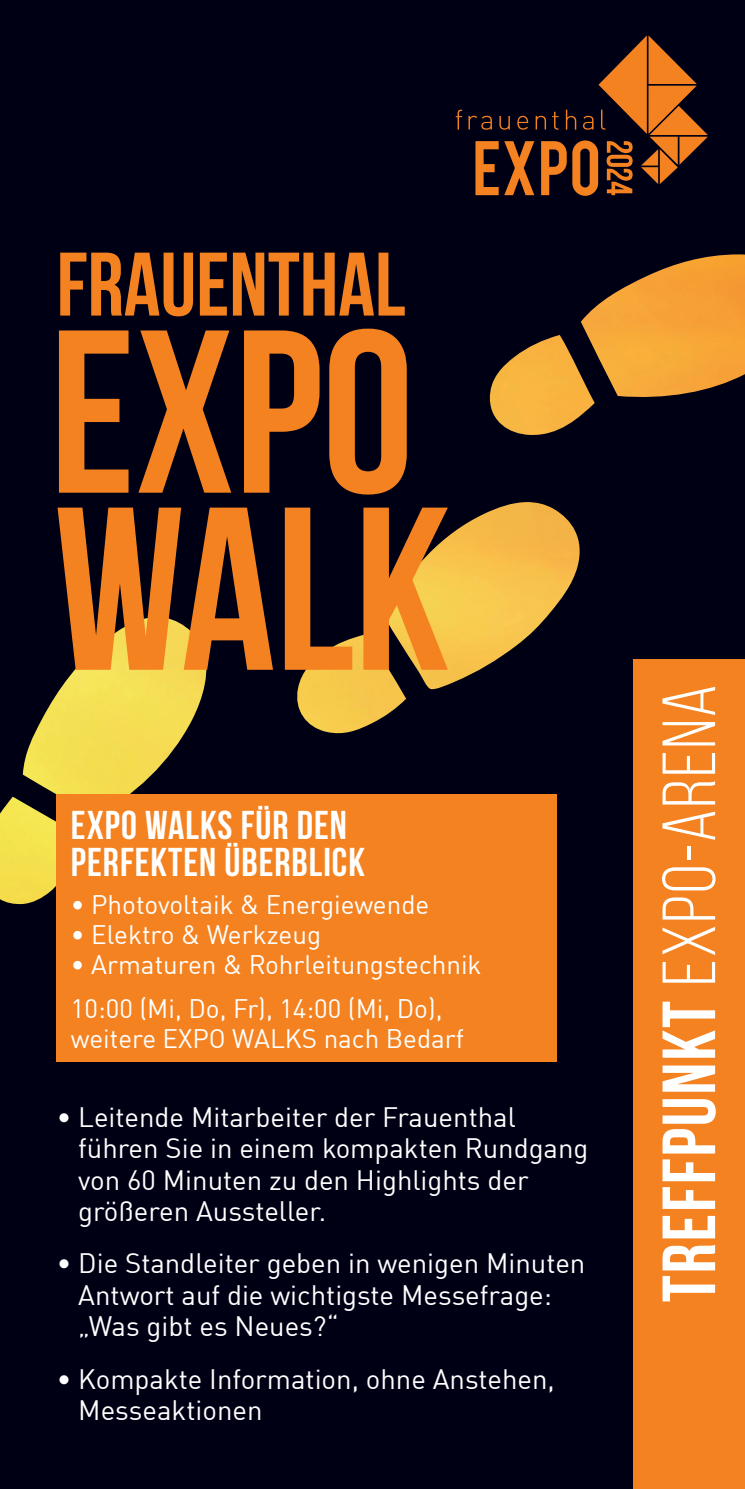
<style>
.page{position:relative;width:745px;height:1489px;background:#fff}
.page>*{position:absolute;margin:0;border:0;box-sizing:border-box;transform-origin:0 0}
.t1{font:700 231.5px/177px "Bebas Neue";color:#f58220}
.t2{font:700 90px "Bebas Neue";color:#f58220}
.t3{font:700 75px "Bebas Neue";letter-spacing:.025em;color:#fff}
.t4{font:700 40px/37.5px "Bebas Neue";letter-spacing:.025em;color:#fff}
.t5{font:27.5px/31.2px "DIN Offc Pro";color:#fff}
.t6{font:26.25px/44.2px "DIN Offc Pro";color:#fff}
.s1{font-weight:400}
</style>
<div class="page">
<div style="left:0;top:0;width:744px;height:1488px;background:#000015"></div>
<img style="left:489px;top:254px;width:255px;height:181px">
<img style="left:297px;top:502px;width:283px;height:232px">
<img style="left:0;top:617px;width:207px;height:287px">
<div style="left:57px;top:794px;width:499px;height:267px;background:#f58220"></div>
<div style="left:633px;top:659px;width:111px;height:829px;background:#f58220"></div>
<svg style="left:455px;top:110px;width:7px;height:20px"></svg>
<svg style="left:468px;top:35px;width:239px;height:161px"></svg>
<h2 class="t2" style="left:57px;top:235px;width:350px">FRAUENTHAL</h2>
<h1 class="t1" style="left:50px;top:321px;width:402px">EXPO<br>WALK</h1>
<h3 class="t4" style="left:71px;top:805px;width:295px">EXPO WALKS FÜR DEN<br>PERFEKTEN ÜBERBLICK</h3>
<p class="t6" style="left:71px;top:879px;width:359px">• Photovoltaik &amp; Energiewende</p>
<p class="t6" style="left:71px;top:909px;width:251px">• Elektro &amp; Werkzeug</p>
<p class="t6" style="left:71px;top:939px;width:412px">• Armaturen &amp; Rohrleitungstechnik<br>10:00 (Mi, Do, Fr), 14:00 (Mi, Do),</p>
<p class="t6" style="left:71px;top:1013px;width:394px">weitere EXPO WALKS nach Bedarf</p>
<p class="t5" style="left:78px;top:1098px;width:511px;text-indent:-21px">• Leitende Mitarbeiter der Frauenthal führen Sie in einem kompakten Rundgang von 60 Minuten zu den Highlights der größeren Aussteller.</p>
<p class="t5" style="left:78px;top:1244px;width:508px;text-indent:-21px">• Die Standleiter geben in wenigen Minuten<br>Antwort auf die wichtigste Messefrage: „Was gibt es Neues?“</p>
<p class="t5" style="left:78px;top:1359px;width:478px;text-indent:-21px">• Kompakte Information, ohne Anstehen,<br>Messeaktionen</p>
<h3 class="t3" style="left:647px;top:1301px;width:619px;rotate:-90deg">TREFFPUNKT <span class="s1">EXPO-ARENA</span></h3>
</div>
